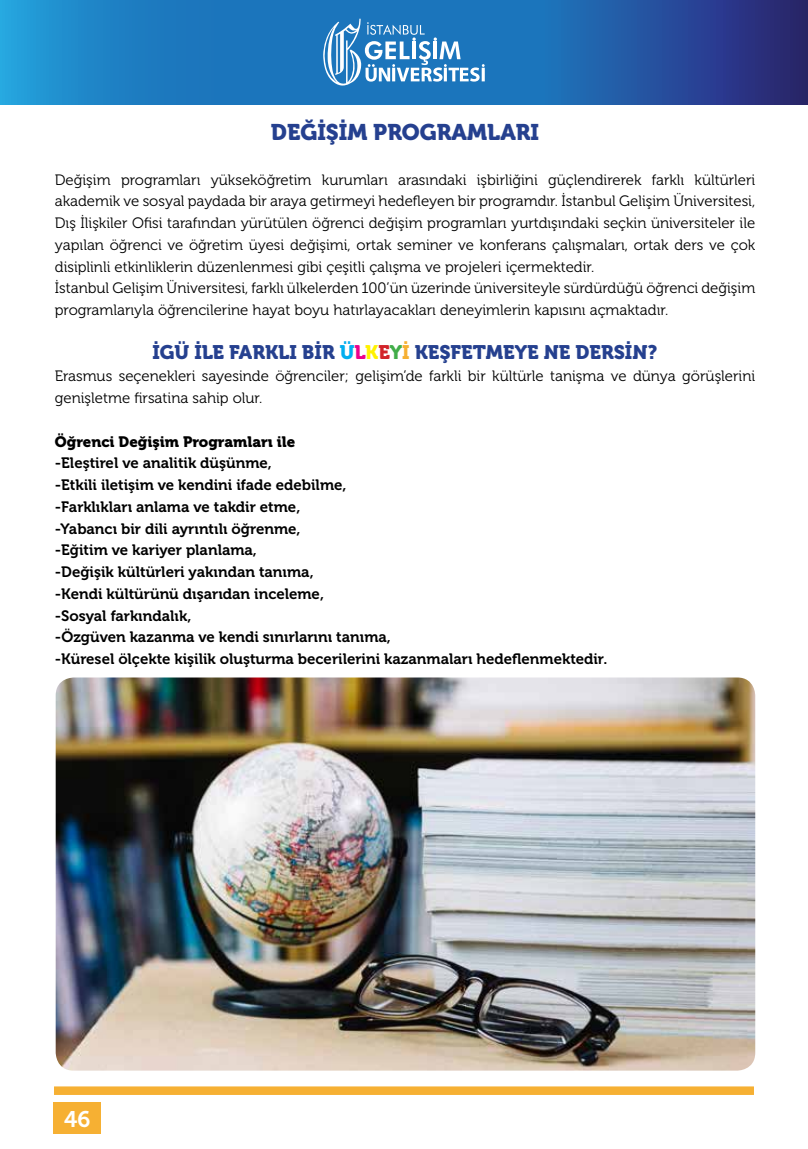
<style>
.page{position:relative;width:808px;height:1149px;background:#fff}
.page>*{position:absolute;margin:0;border:0;box-sizing:border-box;transform-origin:0 0}
.t1{font:22.5px "Museo 900";color:#25408f}
.t2{font:22.5px "Museo 700";color:#fff}
.t3{font:19.5px "Museo 900";color:#25408f}
.t4{font:15px/21.8px "Museo 300";color:#000}
.t5{font:15px/21.8px "Museo 700";color:#000}
.t6{font:15px "Museo 900";color:#000}
.s1{color:#00aeef}
.s2{color:#ec008c}
.s3{color:#fff200}
.s4{color:#d2232a}
.s5{color:#41ad49}
.s6{color:#f6b033}
</style>
<div class="page">
<div style="left:54px;top:1086px;width:700px;height:8px;background:#f6b033"></div>
<div style="left:54px;top:1101px;width:47px;height:32px;background:#f6b033"></div>
<svg style="left:0;top:0;width:808px;height:104px"></svg>
<img style="left:56px;top:677px;width:699px;height:393px">
<svg style="left:320px;top:19px;width:165px;height:69px"></svg>
<h1 class="t1" style="left:271px;top:120px;width:270px">DEĞİŞİM PROGRAMLARI</h1>
<p class="t4" style="left:55px;top:169px;width:702px">Değişim programları yükseköğretim kurumları arasındaki işbirliğini güçlendirerek farklı kültürleri akademik ve sosyal paydada bir araya getirmeyi hedefleyen bir programdır. İstanbul Gelişim Üniversitesi, Dış İlişkiler Ofisi tarafından yürütülen öğrenci değişim programları yurtdışındaki seçkin üniversiteler ile yapılan öğrenci ve öğretim üyesi değişimi, ortak seminer ve konferans çalışmaları, ortak ders ve çok disiplinli etkinliklerin düzenlenmesi gibi çeşitli çalışma ve projeleri içermektedir.<br>İstanbul Gelişim Üniversitesi, farklı ülkelerden 100’ün üzerinde üniversiteyle sürdürdüğü öğrenci değişim programlarıyla öğrencilerine hayat boyu hatırlayacakları deneyimlerin kapısını açmaktadır.</p>
<h2 class="t3" style="left:153px;top:341px;width:506px">İGÜ İLE FARKLI BİR <span class="s1">Ü</span><span class="s2">L</span><span class="s3">K</span><span class="s4">E</span><span class="s5">Y</span><span class="s6">İ</span> KEŞFETMEYE NE DERSİN?</h2>
<p class="t4" style="left:55px;top:365px;width:702px">Erasmus seçenekleri sayesinde öğrenciler; gelişim’de farkli bir kültürle tanişma ve dünya görüşlerini genişletme firsatina sahip olur.</p>
<p class="t6" style="left:55px;top:432px;width:242px">Öğrenci Değişim Programları ile</p>
<p class="t5" style="left:55px;top:452px;width:554px">-Eleştirel ve analitik düşünme,<br>-Etkili iletişim ve kendini ifade edebilme,<br>-Farklıkları anlama ve takdir etme,<br>-Yabancı bir dili ayrıntılı öğrenme,<br>-Eğitim ve kariyer planlama,<br>-Değişik kültürleri yakından tanıma,<br>-Kendi kültürünü dışarıdan inceleme,<br>-Sosyal farkındalık,<br>-Özgüven kazanma ve kendi sınırlarını tanıma,<br>-Küresel ölçekte kişilik oluşturma becerilerini kazanmaları hedeflenmektedir.</p>
<h1 class="t2" style="left:64px;top:1105px;width:28px">46</h1>
</div>
